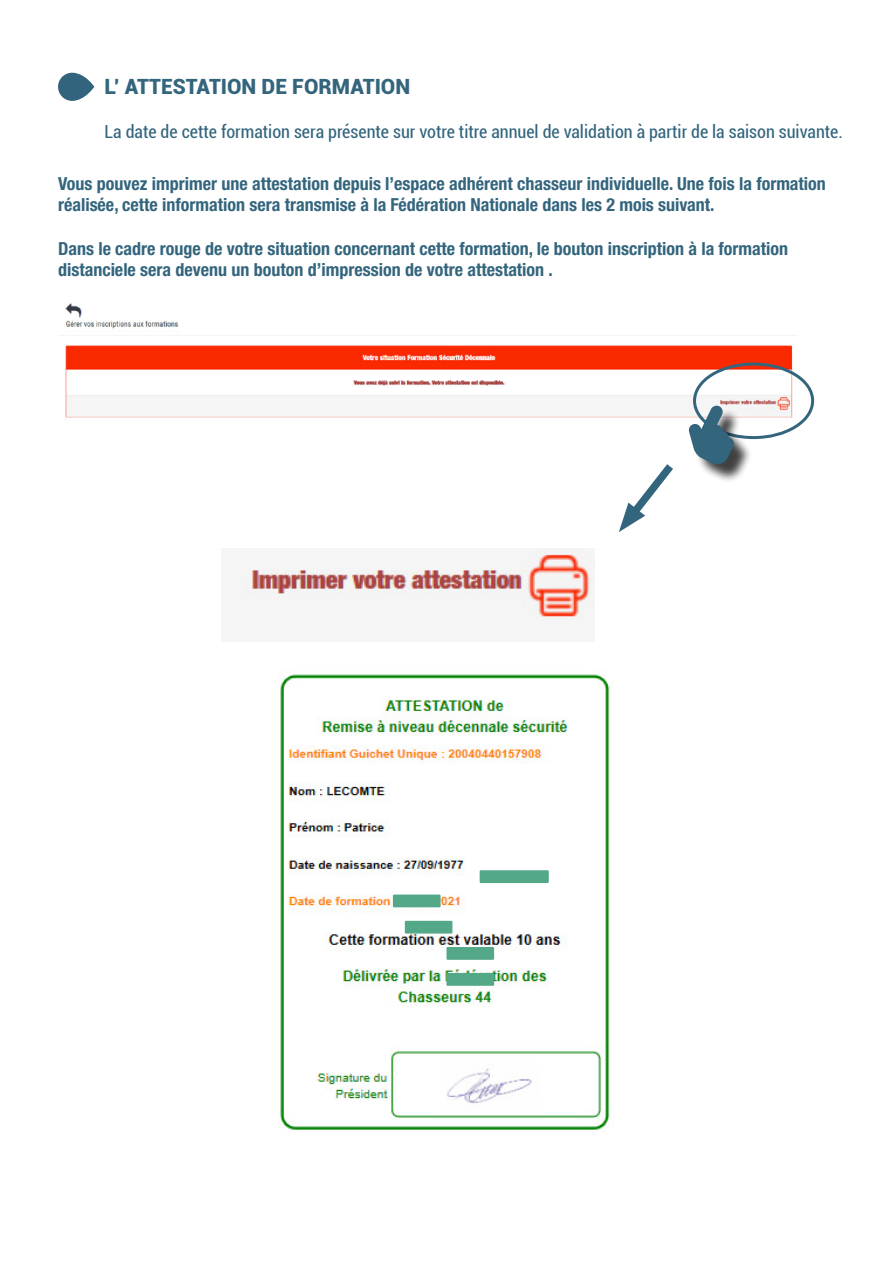
<style>
.page{position:relative;width:893px;height:1263px;background:#fff}
.page>*{position:absolute;margin:0;border:0;box-sizing:border-box;transform-origin:0 0}
.t1{font:900 21px "Roboto";color:#33657d}
.t2{font:700 condensed 18px/21.6px "Helvetica Neue LT Std";color:#33657d}
.t3{font:condensed 18px "Roboto";color:#33657d}
</style>
<div class="page">
<img style="left:65px;top:303px;width:732px;height:115px">
<div style="left:693px;top:362px;width:121px;height:77px;border:3px solid #33657d;border-radius:50%"></div>
<div style="left:58px;top:73px;width:36px;height:28px;background:#32647d;border-radius:14px"></div>
<div style="left:691px;top:408px;width:62px;height:75px;background:#000;opacity:.75"></div>
<svg style="left:687px;top:405px;width:48px;height:60px"></svg>
<svg style="left:619px;top:464px;width:54px;height:68px"></svg>
<img style="left:244px;top:548px;width:350px;height:72px">
<img style="left:280px;top:674px;width:330px;height:456px">
<div style="left:393px;top:894px;width:48px;height:13px;background:#52a887;border:2px solid #52a887"></div>
<div style="left:446px;top:947px;width:48px;height:13px;background:#52a887;border:2px solid #52a887"></div>
<div style="left:405px;top:921px;width:47px;height:12px;background:#52a887"></div>
<div style="left:446px;top:973px;width:48px;height:13px;background:#52a887;border:2px solid #52a887"></div>
<div style="left:480px;top:870px;width:69px;height:13px;background:#52a887;border:2px solid #52a887"></div>
<p class="t1" style="left:105px;top:72px;width:307px">L’ ATTESTATION DE FORMATION</p>
<p class="t3" style="left:105px;top:119px;width:740px">La date de cette formation sera présente sur votre titre annuel de validation à partir de la saison suivante.</p>
<p class="t2" style="left:58px;top:172px;width:769px">Vous pouvez imprimer une attestation depuis l’espace adhérent chasseur individuelle. Une fois la formation réalisée, cette information sera transmise à la Fédération Nationale dans les 2 mois suivant.</p>
<p class="t2" style="left:58px;top:237px;width:732px">Dans le cadre rouge de votre situation concernant cette formation, le bouton inscription à la formation distanciele sera devenu un bouton d’impression de votre attestation .</p>
</div>
